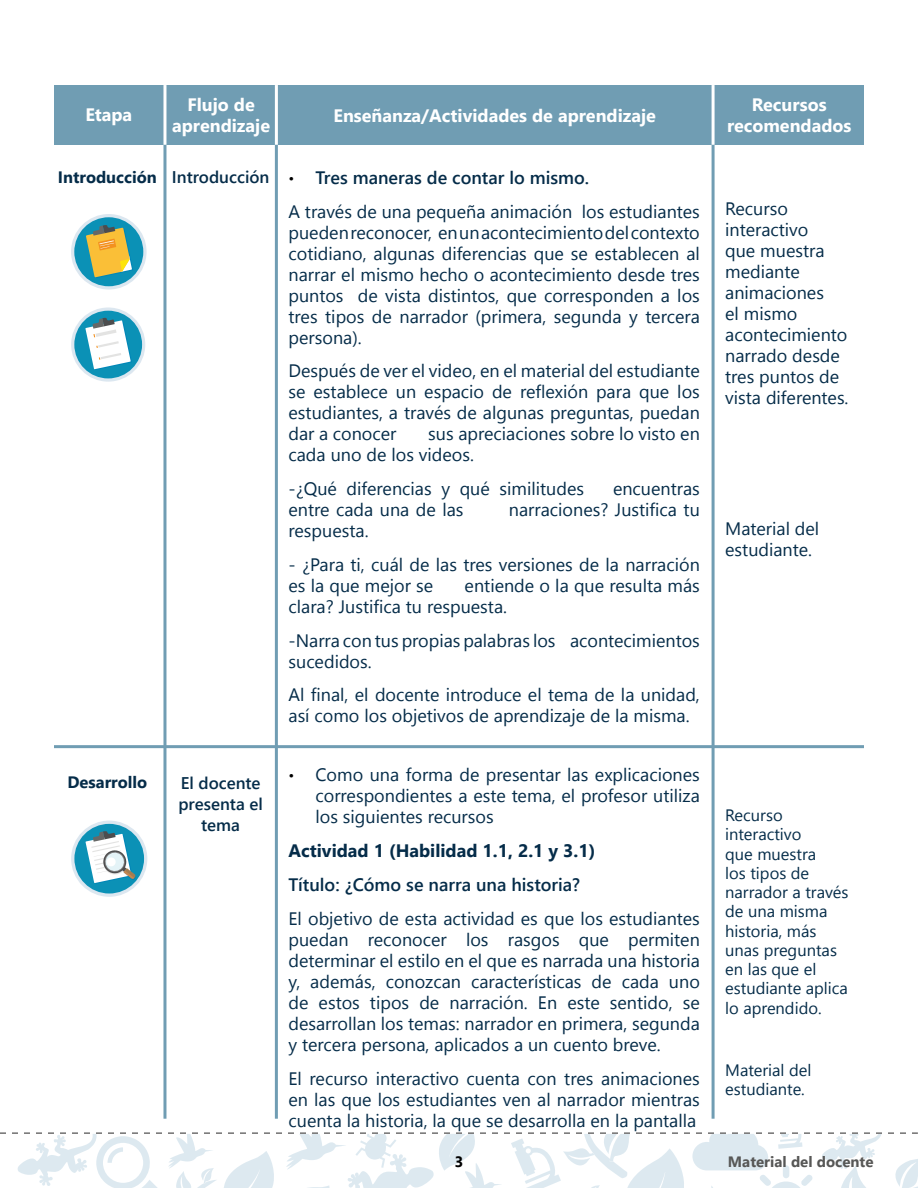
<style>
.page{position:relative;width:918px;height:1188px;background:#fff}
.page>*{position:absolute;margin:0;border:0;box-sizing:border-box;transform-origin:0 0}
.t1{font:18px/21px "Segoe UI";color:#052c49}
.t2{font:700 18px/21px "Segoe UI";color:#fff;text-align:center}
.t3{font:700 18px "Segoe UI";color:#052c49}
.t4{font:600 18px "Segoe UI";color:#052c49}
.t5{font:600 16.95px/21px "Segoe UI";color:#052c49;text-align:center}
.t6{font:16.5px/19.2px "Segoe UI";color:#052c49}
.t7{font:700 16.5px "Segoe UI";color:#052c49}
.t8{font:700 15px "Segoe UI";color:#575756}
.t9{font:700 15px "Segoe UI";color:#000}
.s1{font-weight:300;font-size:15px;color:#000}
.s2{font-weight:600}
</style>
<div class="page">
<svg style="left:0;top:1132px;width:918px;height:56px"></svg>
<hr style="left:163px;top:145px;width:3px;height:974px;background:#709db3">
<hr style="left:275px;top:145px;width:3px;height:974px;background:#709db3">
<hr style="left:54px;top:745px;width:810px;height:3px;background:#709db3">
<hr style="left:712px;top:145px;width:3px;height:974px;background:#709db3">
<div style="left:54px;top:85px;width:810px;height:60px;background:#709db3"></div>
<hr style="left:163px;top:85px;width:3px;height:60px;background:#fff">
<hr style="left:275px;top:85px;width:3px;height:60px;background:#fff">
<hr style="left:712px;top:85px;width:3px;height:60px;background:#fff">
<svg style="left:71px;top:214px;width:76px;height:75px"></svg>
<div style="left:74px;top:217px;width:69px;height:69px;background:#0b91b6;border-radius:50%"></div>
<svg style="left:86px;top:224px;width:47px;height:54px"></svg>
<svg style="left:71px;top:308px;width:74px;height:74px"></svg>
<div style="left:74px;top:311px;width:68px;height:67px;background:#0b91b6;border-radius:50%"></div>
<svg style="left:85px;top:318px;width:47px;height:52px"></svg>
<div style="left:71px;top:821px;width:76px;height:76px;background:#dce7f0;border-radius:50%"></div>
<div style="left:74px;top:824px;width:70px;height:70px;background:#0b91b6;border-radius:50%"></div>
<svg style="left:86px;top:831px;width:50px;height:53px"></svg>
<p class="t2" style="left:85px;top:104px;width:48px">Etapa</p>
<p class="t2" style="left:172px;top:94px;width:99px">Flujo de aprendizaje</p>
<p class="t2" style="left:727px;top:94px;width:126px">Recursos recomendados</p>
<p class="t2" style="left:333px;top:104px;width:324px">Enseñanza/Actividades de aprendizaje</p>
<p class="t7" style="left:58px;top:164px;width:101px">Introducción</p>
<p class="t5" style="left:172px;top:167px;width:99px">Introducción</p>
<p class="t1" style="left:289px;top:160px;width:413px;line-height:33.8px"><span class="s1">•</span> <span class="s2">Tres maneras de contar lo mismo.<br></span>A través de una pequeña animación los estudiantes</p>
<p class="t1" style="left:289px;top:221px;width:413px;text-align:justify">pueden reconocer, en un acontecimiento del contexto cotidiano, algunas diferencias que se establecen al narrar el mismo hecho o acontecimiento desde tres puntos de vista distintos, que corresponden a los tres tipos de narrador (primera, segunda y tercera persona).</p>
<p class="t1" style="left:289px;top:360px;width:413px;text-align:justify">Después de ver el video, en el material del estudiante se establece un espacio de reflexión para que los estudiantes, a través de algunas preguntas, puedan dar a conocer</p>
<p class="t1" style="left:289px;top:423px;width:413px;text-indent:140px">sus apreciaciones sobre lo visto en cada uno de los videos.</p>
<p class="t1" style="left:289px;top:478px;width:297px">-¿Qué diferencias y qué similitudes</p>
<p class="t1" style="left:613px;top:478px;width:88px">encuentras</p>
<p class="t1" style="left:289px;top:499px;width:176px">entre cada una de las</p>
<p class="t1" style="left:509px;top:499px;width:192px">narraciones? Justifica tu</p>
<p class="t1" style="left:289px;top:520px;width:82px">respuesta.</p>
<p class="t1" style="left:289px;top:554px;width:413px">- ¿Para ti, cuál de las tres versiones de la narración es la que mejor se</p>
<p class="t1" style="left:289px;top:575px;width:413px;text-indent:176px">entiende o la que resulta más clara? Justifica tu respuesta.</p>
<p class="t1" style="left:289px;top:629px;width:413px">-Narra con tus propias palabras los acontecimientos sucedidos.</p>
<p class="t1" style="left:289px;top:684px;width:413px">Al final, el docente introduce el tema de la unidad, así como los objetivos de aprendizaje de la misma.</p>
<p class="t1" style="left:725px;top:198px;width:125px">Recurso interactivo<br>que muestra mediante animaciones<br>el mismo acontecimiento narrado desde tres puntos de vista diferentes.</p>
<p class="t1" style="left:725px;top:518px;width:96px">Material del estudiante.</p>
<p class="t7" style="left:67px;top:769px;width:81px">Desarrollo</p>
<p class="t5" style="left:178px;top:772px;width:86px">El docente presenta el tema</p>
<p class="t1" style="left:316px;top:764px;width:386px;text-align:justify;text-indent:-27px"><span class="s1">•</span> Como una forma de presentar las explicaciones correspondientes a este tema, el profesor utiliza los siguientes recursos</p>
<p class="t3" style="left:289px;top:836px;width:308px">Actividad 1 (Habilidad 1.1, 2.1 y 3.1)</p>
<p class="t4" style="left:289px;top:870px;width:293px">Título: ¿Cómo se narra una historia?</p>
<p class="t1" style="left:289px;top:907px;width:413px;text-align:justify">El objetivo de esta actividad es que los estudiantes puedan reconocer los rasgos que permiten determinar el estilo en el que es narrada una historia y, además, conozcan características de cada uno de estos tipos de narración. En este sentido, se desarrollan los temas: narrador en primera, segunda y tercera persona, aplicados a un cuento breve.</p>
<p class="t1" style="left:289px;top:1067px;width:413px;text-align:justify">El recurso interactivo cuenta con tres animaciones en las que los estudiantes ven al narrador mientras cuenta la historia, la que se desarrolla en la pantalla</p>
<p class="t6" style="left:725px;top:805px;width:125px">Recurso interactivo<br>que muestra<br>los tipos de narrador a través de una misma historia, más unas preguntas en las que el estudiante aplica lo aprendido.</p>
<p class="t6" style="left:725px;top:1060px;width:88px">Material del estudiante.</p>
<p class="t9" style="left:455px;top:1150px;width:10px">3</p>
<p class="t8" style="left:728px;top:1149px;width:147px">Material del docente</p>
</div>
